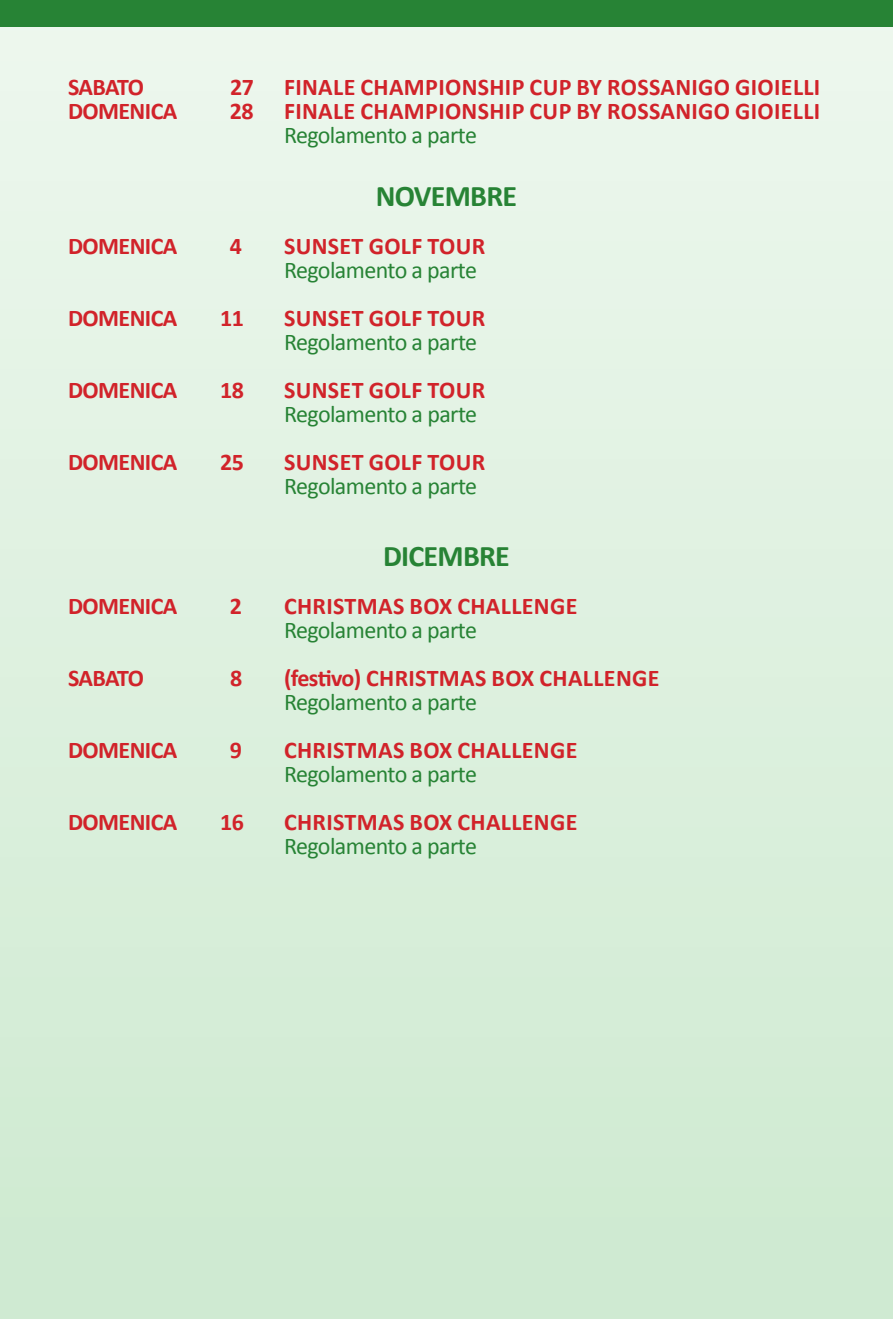
<style>
.page{position:relative;width:893px;height:1319px;background:#fff}
.page>*{position:absolute;margin:0;border:0;box-sizing:border-box;transform-origin:0 0}
.t1{font:700 30px "Calibri";letter-spacing:-.025em;color:#278335}
.t2{font:700 24px "Calibri";letter-spacing:-.025em;color:#d1232a}
.t3{font:24px "Calibri";letter-spacing:-.025em;color:#278335}
.t4{font:700 24px "Calibri";letter-spacing:.015em;color:#d1232a}
</style>
<div class="page">
<div style="left:0;top:0;width:893px;height:1318px;background:linear-gradient(to bottom,#eef7ee,#ceead0)"></div>
<div style="left:0;top:0;width:893px;height:27px;background:#278335"></div>
<p class="t2" style="left:68px;top:71px;width:77px">SABATO</p>
<p class="t2" style="left:230px;top:71px;width:25px">27</p>
<p class="t2" style="left:284px;top:71px;width:13px">FINALE</p>
<p class="t2" style="left:361px;top:71px;width:91px">CHAM PIONS</p>
<p class="t2" style="left:489px;top:71px;width:146px">HIP CUP BY ROSSANIGO</p>
<p class="t2" style="left:735px;top:71px;width:12px">GIOIELLI</p>
<p class="t2" style="left:68px;top:95px;width:111px">DOMENICA</p>
<p class="t2" style="left:230px;top:95px;width:25px">28</p>
<p class="t2" style="left:284px;top:95px;width:13px">FINALE</p>
<p class="t2" style="left:360px;top:95px;width:91px">CHAM PIONS</p>
<p class="t2" style="left:489px;top:95px;width:146px">HIP CUP BY ROSSANIGO</p>
<p class="t2" style="left:735px;top:95px;width:12px">GIOIELLI</p>
<p class="t3" style="left:284px;top:119px;width:195px">Regolamento a parte</p>
<p class="t1" style="left:376px;top:176px;width:143px">NOVEMBRE</p>
<p class="t2" style="left:68px;top:230px;width:111px">DOMENICA</p>
<p class="t2" style="left:230px;top:230px;width:14px">4</p>
<p class="t4" style="left:284px;top:230px;width:203px">SUNSET GOLF TOUR</p>
<p class="t3" style="left:284px;top:254px;width:195px">Regolamento a parte</p>
<p class="t2" style="left:68px;top:302px;width:111px">DOMENICA</p>
<p class="t2" style="left:220px;top:302px;width:25px">11</p>
<p class="t4" style="left:284px;top:302px;width:203px">SUNSET GOLF TOUR</p>
<p class="t3" style="left:284px;top:326px;width:195px">Regolamento a parte</p>
<p class="t2" style="left:68px;top:374px;width:111px">DOMENICA</p>
<p class="t2" style="left:220px;top:374px;width:25px">18</p>
<p class="t4" style="left:284px;top:374px;width:203px">SUNSET GOLF TOUR</p>
<p class="t3" style="left:284px;top:398px;width:195px">Regolamento a parte</p>
<p class="t2" style="left:68px;top:446px;width:111px">DOMENICA</p>
<p class="t2" style="left:220px;top:446px;width:25px">25</p>
<p class="t4" style="left:284px;top:446px;width:203px">SUNSET GOLF TOUR</p>
<p class="t3" style="left:284px;top:470px;width:195px">Regolamento a parte</p>
<p class="t1" style="left:383px;top:536px;width:128px">DICEMBRE</p>
<p class="t2" style="left:68px;top:590px;width:111px">DOMENICA</p>
<p class="t2" style="left:230px;top:590px;width:14px">2</p>
<p class="t2" style="left:284px;top:590px;width:43px">CHRISTMAS</p>
<p class="t2" style="left:410px;top:590px;width:91px">BOX CHALLENGE</p>
<p class="t3" style="left:284px;top:614px;width:195px">Regolamento a parte</p>
<p class="t2" style="left:68px;top:662px;width:77px">SABATO</p>
<p class="t2" style="left:230px;top:662px;width:14px">8</p>
<p class="t2" style="left:284px;top:662px;width:125px">(FESTIVO) CHRISTMAS</p>
<p class="t2" style="left:492px;top:662px;width:91px">BOX CHALLENGE</p>
<p class="t3" style="left:284px;top:686px;width:195px">Regolamento a parte</p>
<p class="t2" style="left:68px;top:734px;width:111px">DOMENICA</p>
<p class="t2" style="left:230px;top:734px;width:14px">9</p>
<p class="t2" style="left:284px;top:734px;width:43px">CHRISTMAS</p>
<p class="t2" style="left:410px;top:734px;width:91px">BOX CHALLENGE</p>
<p class="t3" style="left:284px;top:758px;width:195px">Regolamento a parte</p>
<p class="t2" style="left:68px;top:806px;width:111px">DOMENICA</p>
<p class="t2" style="left:220px;top:806px;width:25px">16</p>
<p class="t2" style="left:284px;top:806px;width:43px">CHRISTMAS</p>
<p class="t2" style="left:410px;top:806px;width:91px">BOX CHALLENGE</p>
<p class="t3" style="left:284px;top:830px;width:195px">Regolamento a parte</p>
</div>
